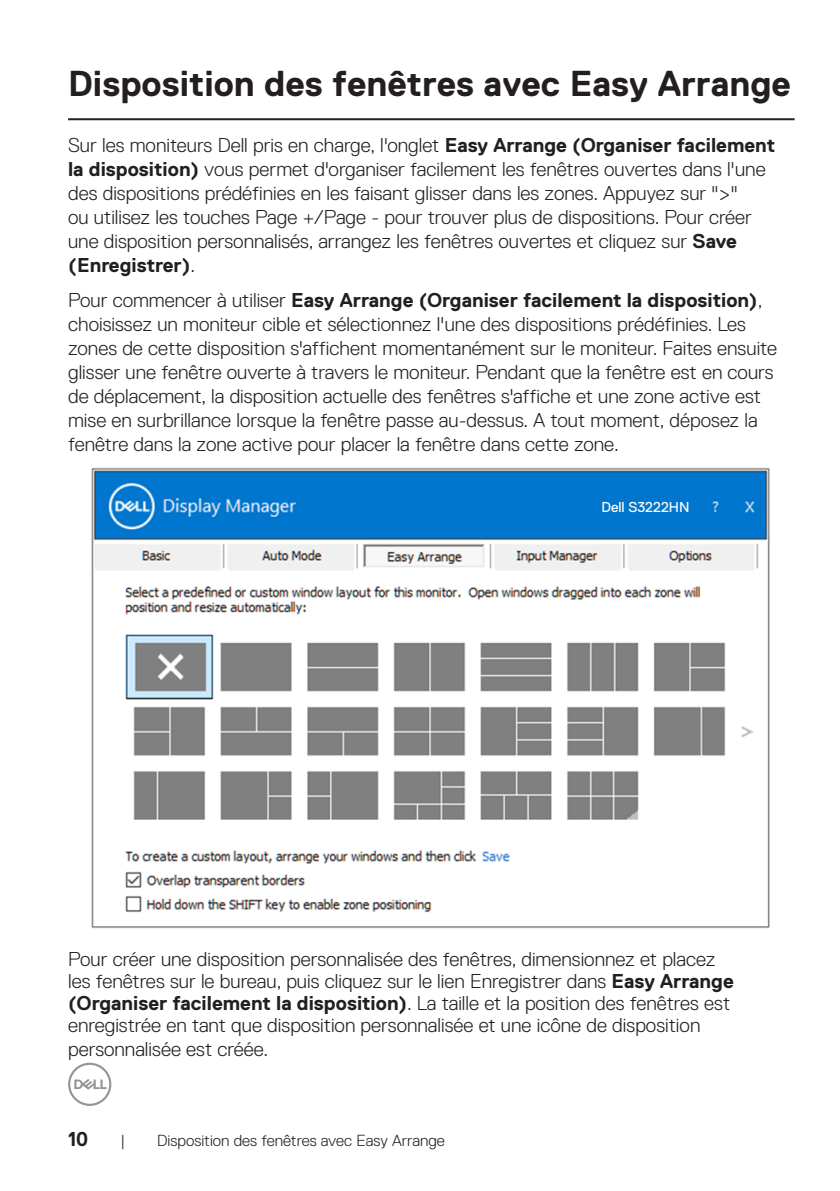
<style>
.page{position:relative;width:840px;height:1191px;background:#fff}
.page>*{position:absolute;margin:0;border:0;box-sizing:border-box;transform-origin:0 0}
.Head_1{font:700 36px "Dell Replica";color:#231f20}
.Paragraph{font:300 20px/24px "Dell Replica";color:#231f20}
.t1{font:700 20px "Dell Replica";color:#231f20}
.t2{font:300 16px "Dell Replica";color:#231f20}
.t3{font:14.4px "Dell Replica";color:#fff}
.s1{font-weight:700}
</style>
<div class="page">
<svg style="left:68px;top:1062px;width:43px;height:44px"></svg>
<hr style="left:68px;top:118px;width:726px;height:2px;background:#231f20">
<img style="left:91px;top:467px;width:679px;height:462px">
<div style="left:590px;top:496px;width:110px;height:24px;background:#0076ce"></div>
<p class="Head_1" style="left:68px;top:63px;width:724px">Disposition des fenêtres avec Easy Arrange</p>
<p class="Paragraph" style="left:68px;top:133px;width:708px">Sur les moniteurs Dell pris en charge, l'onglet <span class="s1">Easy Arrange (Organiser facilement la disposition)</span> vous permet d'organiser facilement les fenêtres ouvertes dans l'une des dispositions prédéfinies en les faisant glisser dans les zones. Appuyez sur "&gt;"<br>ou utilisez les touches Page +/Page - pour trouver plus de dispositions. Pour créer une disposition personnalisés, arrangez les fenêtres ouvertes et cliquez sur <span class="s1">Save (Enregistrer)</span>.</p>
<p class="Paragraph" style="left:68px;top:288px;width:710px">Pour commencer à utiliser <span class="s1">Easy Arrange (Organiser facilement la disposition)</span>, choisissez un moniteur cible et sélectionnez l'une des dispositions prédéfinies. Les zones de cette disposition s'affichent momentanément sur le moniteur. Faites ensuite glisser une fenêtre ouverte à travers le moniteur. Pendant que la fenêtre est en cours de déplacement, la disposition actuelle des fenêtres s'affiche et une zone active est mise en surbrillance lorsque la fenêtre passe au-dessus. A tout moment, déposez la fenêtre dans la zone active pour placer la fenêtre dans cette zone.</p>
<p class="t3" style="left:601px;top:499px;width:90px">Dell S3222HN</p>
<p class="Paragraph" style="left:68px;top:948px;width:666px;line-height:22px">Pour créer une disposition personnalisée des fenêtres, dimensionnez et placez les fenêtres sur le bureau, puis cliquez sur le lien Enregistrer dans <span class="s1">Easy Arrange (Organiser facilement la disposition)</span>. La taille et la position des fenêtres est enregistrée en tant que disposition personnalisée et une icône de disposition</p>
<p class="Paragraph" style="left:68px;top:1037px;width:201px">personnalisée est créée.</p>
<p class="t1" style="left:68px;top:1127px;width:22px">10</p>
<p class="t2" style="left:120px;top:1131px;width:6px">|</p>
<p class="t2" style="left:157px;top:1131px;width:289px">Disposition des fenêtres avec Easy Arrange</p>
</div>
